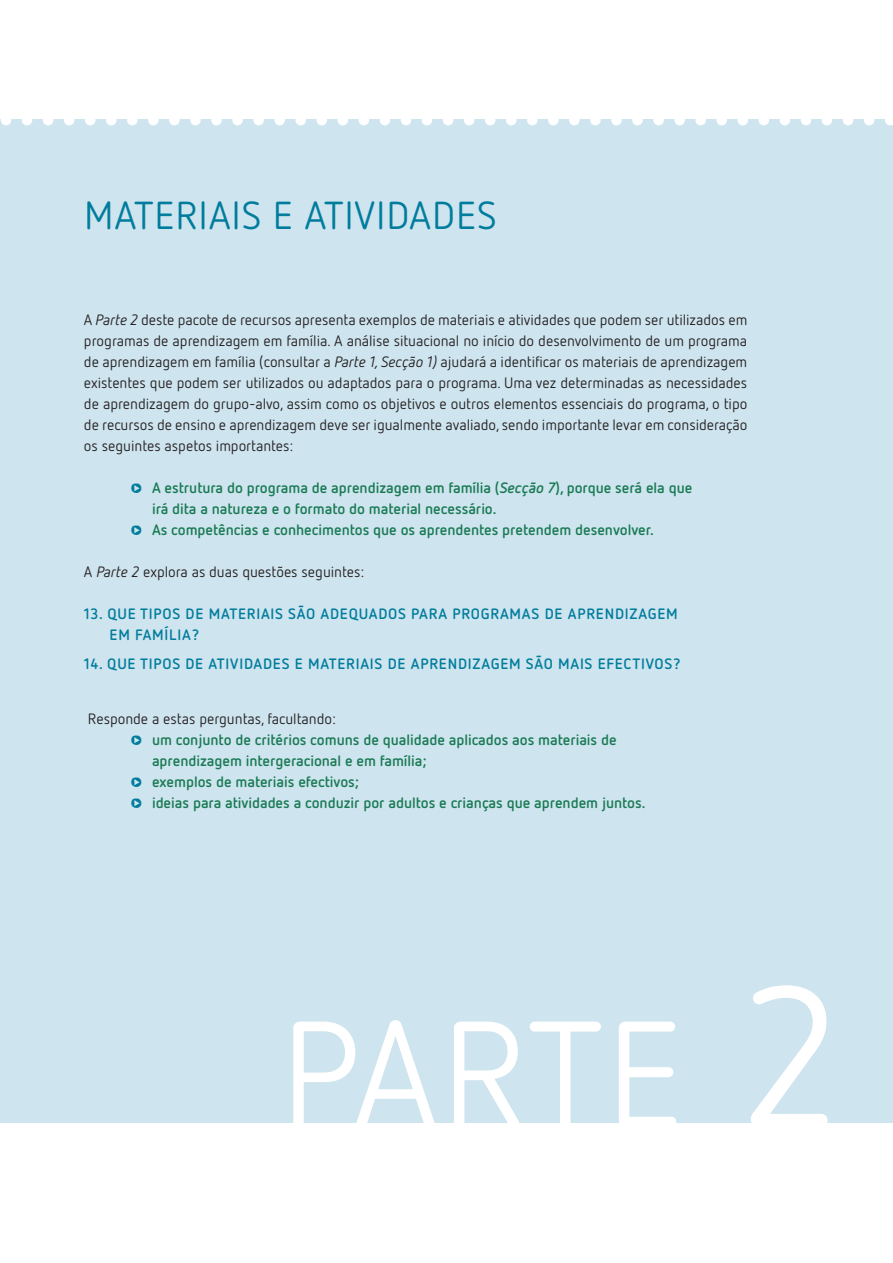
<style>
.page{position:relative;width:893px;height:1263px;background:#fff}
.page>*{position:absolute;margin:0;border:0;box-sizing:border-box;transform-origin:0 0}
.t1{font:150px "Netto OT";letter-spacing:.015em;color:#fff}
.t2{font:39px "Netto OT";letter-spacing:.02em;color:#007c9d}
.t3{font:15px/21px "Netto OT";letter-spacing:-.005em;color:#231f20;text-align:justify}
.t4{font:700 15px "Netto OT";letter-spacing:-.005em;color:#197a54}
.t5{font:700 15px/21px "Netto OT";letter-spacing:.05em;color:#007c9d}
.s1{font-style:italic}
.s2{font-family:"Kosmik OT Glyphs";font-weight:400;font-size:21px;color:#007c9d}
.s3{font-size:198.9px}
</style>
<div class="page">
<div style="left:0;top:119px;width:893px;height:1004px;background:#cee4ee"></div>
<svg style="left:0;top:119px;width:893px;height:6px"></svg>
<h2 class="t2" style="left:84px;top:192px;width:414px">MATERIAIS E ATIVIDADES</h2>
<p class="t3" style="left:84px;top:309px;width:665px">A <span class="s1">Parte 2</span> deste pacote de recursos apresenta exemplos de materiais e atividades que podem ser utilizados em programas de aprendizagem em família. A análise situacional no início do desenvolvimento de um programa de aprendizagem em família (consultar a <span class="s1">Parte 1, Secção 1)</span> ajudará a identificar os materiais de aprendizagem existentes que podem ser utilizados ou adaptados para o programa. Uma vez determinadas as necessidades de aprendizagem do grupo-alvo, assim como os objetivos e outros elementos essenciais do programa, o tipo de recursos de ensino e aprendizagem deve ser igualmente avaliado, sendo importante levar em consideração os seguintes aspetos importantes:</p>
<p class="t4" style="left:131px;top:478px;width:563px"><span class="s2">U</span> A estrutura do programa de aprendizagem em família (<span class="s1">Secção 7</span>), porque será ela que</p>
<p class="t4" style="left:152px;top:499px;width:346px">irá dita a natureza e o formato do material necessário.</p>
<p class="t4" style="left:131px;top:520px;width:525px"><span class="s2">U</span> As competências e conhecimentos que os aprendentes pretendem desenvolver.</p>
<p class="t3" style="left:84px;top:561px;width:282px">A <span class="s1">Parte 2</span> explora as duas questões seguintes:</p>
<p class="t5" style="left:110px;top:603px;width:570px;text-indent:-26px">13. QUE TIPOS DE MATERIAIS SÃO ADEQUADOS PARA PROGRAMAS DE APRENDIZAGEM<br>EM FAMÍLIA?</p>
<p class="t5" style="left:84px;top:653px;width:598px">14. QUE TIPOS DE ATIVIDADES E MATERIAIS DE APRENDIZAGEM SÃO MAIS EFECTIVOS?</p>
<p class="t3" style="left:88px;top:708px;width:249px">Responde a estas perguntas, facultando:</p>
<p class="t4" style="left:131px;top:730px;width:487px"><span class="s2">U</span> um conjunto de critérios comuns de qualidade aplicados aos materiais de</p>
<p class="t4" style="left:152px;top:751px;width:276px">aprendizagem intergeracional e em família;</p>
<p class="t4" style="left:131px;top:772px;width:230px"><span class="s2">U</span> exemplos de materiais efectivos;</p>
<p class="t4" style="left:131px;top:793px;width:516px"><span class="s2">U</span> ideias para atividades a conduzir por adultos e crianças que aprendem juntos.</p>
<h1 class="t1" style="left:280px;top:982px;width:563px">PARTE <span class="s3">2</span></h1>
</div>
